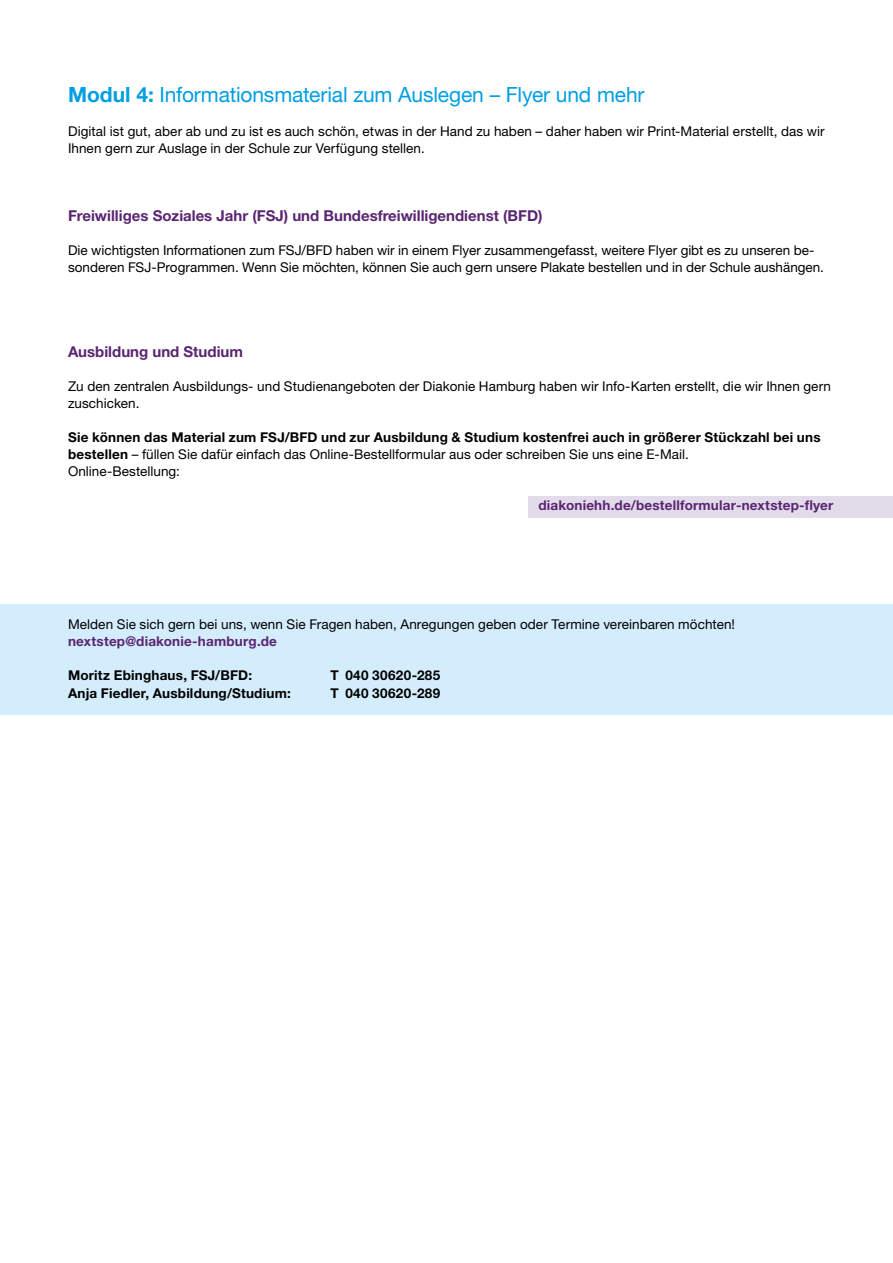
<style>
.page{position:relative;width:893px;height:1263px;background:#fff}
.page>*{position:absolute;margin:0;border:0;box-sizing:border-box;transform-origin:0 0}
.t1{font:21px "Helvetica Neue LT Pro";letter-spacing:-.01em;color:#009ee3}
.t2{font:700 15px "Helvetica Neue LT Pro";color:#5a2572}
.t3{font:13.5px/17px "Helvetica Neue LT Pro";letter-spacing:.005em;color:#000}
.t4{font:700 13.5px/17px "Helvetica Neue LT Pro";letter-spacing:.015em;color:#000}
.t5{font:700 13.5px "Helvetica Neue LT Pro";letter-spacing:.015em;color:#5a2572}
.s1{font-weight:700}
.s2{font-weight:400}
</style>
<div class="page">
<div style="left:529px;top:496px;width:364px;height:22px;background:#e2dbea"></div>
<div style="left:0;top:604px;width:893px;height:110px;background:#d4edfc"></div>
<h1 class="t1" style="left:68px;top:82px;width:578px"><span class="s1">Modul 4:</span> Informationsmaterial zum Auslegen – Flyer und mehr</h1>
<p class="t3" style="left:68px;top:122px;width:758px">Digital ist gut, aber ab und zu ist es auch schön, etwas in der Hand zu haben – daher haben wir Print-Material erstellt, das wir<br>Ihnen gern zur Auslage in der Schule zur Verfügung stellen.</p>
<p class="t2" style="left:68px;top:206px;width:476px">Freiwilliges Soziales Jahr (FSJ) und Bundesfreiwilligendienst (BFD)</p>
<p class="t3" style="left:68px;top:242px;width:757px">Die wichtigsten Informationen zum FSJ/BFD haben wir in einem Flyer zusammengefasst, weitere Flyer gibt es zu unseren be&shy;sonderen FSJ-Programmen. Wenn Sie möchten, können Sie auch gern unsere Plakate bestellen und in der Schule aushängen.</p>
<p class="t2" style="left:68px;top:342px;width:176px">Ausbildung und Studium</p>
<p class="t3" style="left:68px;top:378px;width:764px">Zu den zentralen Ausbildungs- und Studienangeboten der Diakonie Hamburg haben wir Info-Karten erstellt, die wir Ihnen gern zuschicken.</p>
<p class="t4" style="left:68px;top:429px;width:754px">Sie können das Material zum FSJ/BFD und zur Ausbildung &amp; Studium kostenfrei auch in größerer Stückzahl bei uns bestellen <span class="s2">– füllen Sie dafür einfach das Online-Bestellformular aus oder schreiben Sie uns eine E-Mail.<br>Online-Bestellung:</span></p>
<p class="t5" style="left:538px;top:497px;width:296px">diakoniehh.de/bestellformular-nextstep-flyer</p>
<p class="t3" style="left:68px;top:616px;width:668px">Melden Sie sich gern bei uns, wenn Sie Fragen haben, Anregungen geben oder Termine vereinbaren möchten!</p>
<p class="t5" style="left:68px;top:633px;width:210px">nextstep@diakonie-hamburg.de</p>
<p class="t4" style="left:68px;top:667px;width:186px">Moritz Ebinghaus, FSJ/BFD:</p>
<p class="t4" style="left:331px;top:667px;width:111px">T 040 30620-285</p>
<p class="t4" style="left:68px;top:684px;width:224px">Anja Fiedler, Ausbildung/Studium:</p>
<p class="t4" style="left:331px;top:684px;width:111px">T 040 30620-289</p>
</div>
